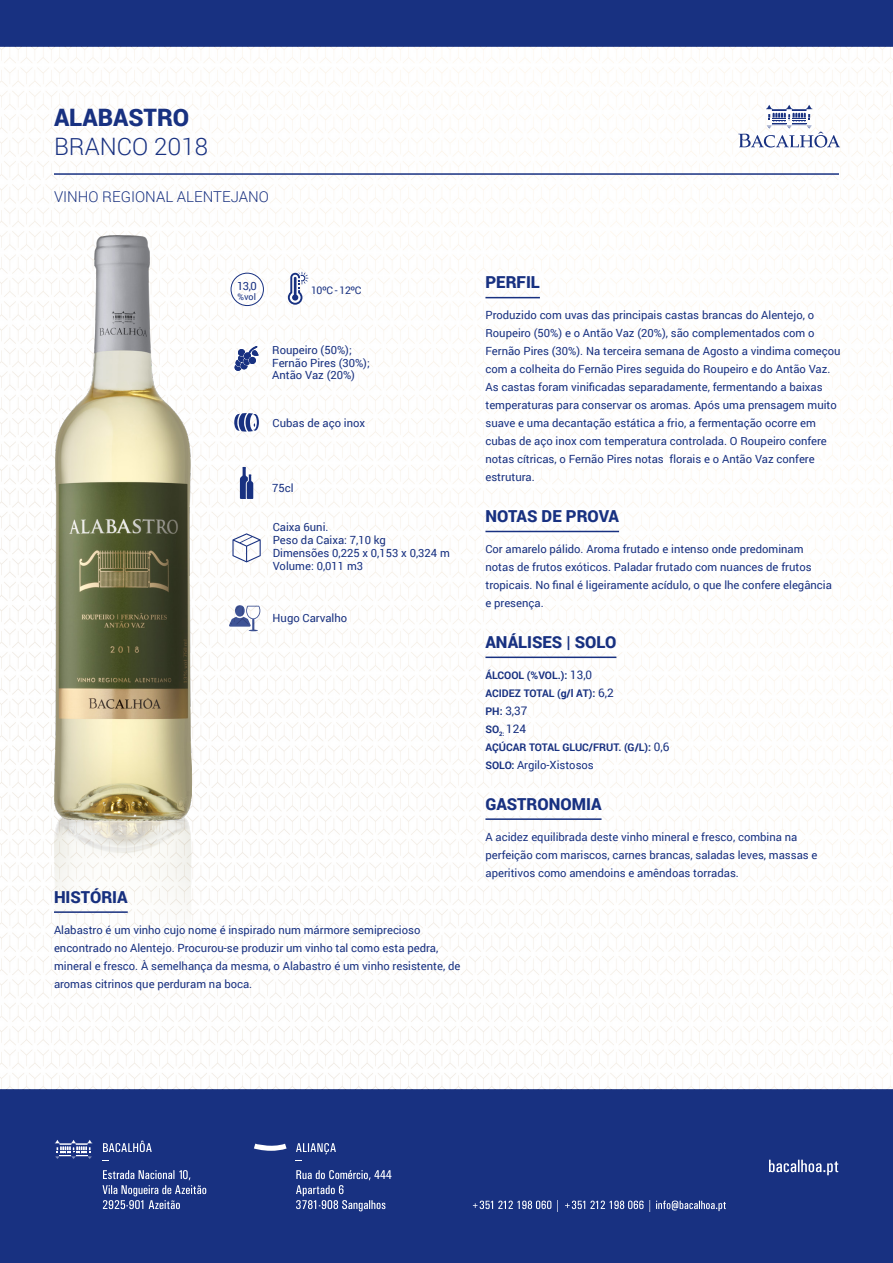
<style>
.page{position:relative;width:893px;height:1263px;background:#fff}
.page>*{position:absolute;margin:0;border:0;box-sizing:border-box;transform-origin:0 0}
.t1{font:300 24px "Roboto";color:#183181}
.t2{font:900 24px "Roboto";color:#183181}
.TITULOS_BLUE{font:900 16.5px "Roboto";color:#183181}
.t3{font:300 15px "Roboto";color:#183181}
.t4{font:11.85px "Roboto";color:#183181}
.t5{font:11.25px/18px "Roboto";color:#183181}
.t6{font:700 10.5px "Roboto";color:#183181}
.t7{font:10.5px "Roboto";letter-spacing:-.04em;color:#183181}
.t8{font:9px "Roboto";color:#183181}
.s1{font-weight:400;font-size:11.85px}
.s2{font-weight:700;font-size:10.5px}
</style>
<div class="page">
<div style="left:0;top:1089px;width:893px;height:174px;background:#183181"></div>
<div style="left:0;top:0;width:893px;height:47px;background:#183181"></div>
<svg style="left:473px;top:1200px;width:253px;height:12px"></svg>
<svg style="left:769px;top:1160px;width:69px;height:15px"></svg>
<svg style="left:254px;top:1144px;width:33px;height:7px"></svg>
<svg style="left:296px;top:1170px;width:95px;height:41px"></svg>
<svg style="left:296px;top:1143px;width:40px;height:11px"></svg>
<svg style="left:102px;top:1185px;width:104px;height:24px"></svg>
<img style="left:0;top:47px;width:893px;height:1042px">
<hr style="left:485px;top:297px;width:55px;height:1px;background:#183181">
<hr style="left:485px;top:531px;width:134px;height:1px;background:#183181">
<hr style="left:485px;top:656px;width:131px;height:2px;background:#183181">
<hr style="left:485px;top:818px;width:117px;height:2px;background:#183181">
<hr style="left:54px;top:911px;width:74px;height:2px;background:#183181">
<svg style="left:232px;top:533px;width:29px;height:29px"></svg>
<svg style="left:234px;top:346px;width:25px;height:25px"></svg>
<svg style="left:234px;top:413px;width:25px;height:19px"></svg>
<svg style="left:240px;top:467px;width:13px;height:32px"></svg>
<div style="left:231px;top:273px;width:33px;height:33px;border:1px solid #183181;border-radius:50%"></div>
<svg style="left:288px;top:272px;width:20px;height:33px"></svg>
<hr style="left:54px;top:173px;width:785px;height:2px;background:#183181">
<svg style="left:738px;top:105px;width:102px;height:43px"></svg>
<img style="left:55px;top:821px;width:136px;height:372px">
<img style="left:55px;top:236px;width:136px;height:585px">
<p class="t2" style="left:54px;top:101px;width:137px">ALABASTRO</p>
<p class="t1" style="left:54px;top:130px;width:155px">BRANCO 2018</p>
<p class="t3" style="left:54px;top:187px;width:217px">VINHO REGIONAL ALENTEJANO</p>
<p class="t5" style="left:237px;top:276px;width:21px">13,0</p>
<p class="t8" style="left:237px;top:291px;width:20px">%vol</p>
<p class="t7" style="left:311px;top:283px;width:52px">10ºC - 12ºC</p>
<p class="t5" style="left:272px;top:340px;width:81px">Roupeiro (50%);</p>
<p class="t5" style="left:272px;top:353px;width:99px">Fernão Pires (30%);</p>
<p class="t5" style="left:272px;top:366px;width:84px">Antão Vaz (20%)</p>
<p class="t5" style="left:273px;top:414px;width:94px">Cubas de aço inox</p>
<p class="t5" style="left:272px;top:479px;width:23px">75cl</p>
<p class="t5" style="left:273px;top:518px;width:57px">Caixa 6uni.</p>
<p class="t5" style="left:273px;top:531px;width:115px">Peso da Caixa: 7,10 kg</p>
<p class="t5" style="left:273px;top:543px;width:179px">Dimensões 0,225 x 0,153 x 0,324 m</p>
<p class="t5" style="left:273px;top:556px;width:92px">Volume: 0,011 m3</p>
<p class="t5" style="left:273px;top:608px;width:76px">Hugo Carvalho</p>
<p class="TITULOS_BLUE" style="left:54px;top:885px;width:75px">HISTÓRIA</p>
<p class="t5" style="left:54px;top:920px;width:408px">Alabastro é um vinho cujo nome é inspirado num mármore semiprecioso encontrado no Alentejo. Procurou-se produzir um vinho tal como esta pedra, mineral e fresco. À semelhança da mesma, o Alabastro é um vinho resistente, de aromas citrinos que perduram na boca.</p>
<p class="TITULOS_BLUE" style="left:485px;top:271px;width:56px">PERFIL</p>
<p class="t5" style="left:485px;top:306px;width:357px">Produzido com uvas das principais castas brancas do Alentejo, o Roupeiro (50%) e o Antão Vaz (20%), são complementados com o Fernão Pires (30%). Na terceira semana de Agosto a vindima começou com a colheita do Fernão Pires seguida do Roupeiro e do Antão Vaz.<br>As castas foram vinificadas separadamente, fermentando a baixas temperaturas para conservar os aromas. Após uma prensagem muito suave e uma decantação estática a frio, a fermentação ocorre em cubas de aço inox com temperatura controlada. O Roupeiro confere notas cítricas, o Fernão Pires notas florais e o Antão Vaz confere estrutura.</p>
<p class="TITULOS_BLUE" style="left:485px;top:505px;width:135px">NOTAS DE PROVA</p>
<p class="t5" style="left:485px;top:539px;width:348px">Cor amarelo pálido. Aroma frutado e intenso onde predominam notas de frutos exóticos. Paladar frutado com nuances de frutos tropicais. No final é ligeiramente acídulo, o que lhe confere elegância e presença.</p>
<p class="TITULOS_BLUE" style="left:485px;top:630px;width:132px">ANÁLISES | SOLO</p>
<p class="t6" style="left:485px;top:668px;width:108px">ÁLCOOL (%VOL.): <span class="s1">13,0</span></p>
<p class="t6" style="left:485px;top:686px;width:130px">ACIDEZ TOTAL (g/l AT): <span class="s1">6,2</span></p>
<p class="t4" style="left:485px;top:702px;width:44px"><span class="s2">PH:</span> 3,37</p>
<p class="t4" style="left:485px;top:720px;width:42px"><span class="s2">SO</span><sub>2:</sub> 124</p>
<p class="t6" style="left:485px;top:740px;width:185px">AÇÚCAR TOTAL GLUC/FRUT. (G/L): <span class="s1">0,6</span></p>
<p class="t5" style="left:485px;top:755px;width:110px"><span class="s2">SOLO:</span> Argilo-Xistosos</p>
<p class="TITULOS_BLUE" style="left:485px;top:792px;width:118px">GASTRONOMIA</p>
<p class="t5" style="left:485px;top:827px;width:334px">A acidez equilibrada deste vinho mineral e fresco, combina na perfeição com mariscos, carnes brancas, saladas leves, massas e aperitivos como amendoins e amêndoas torradas.</p>
</div>
